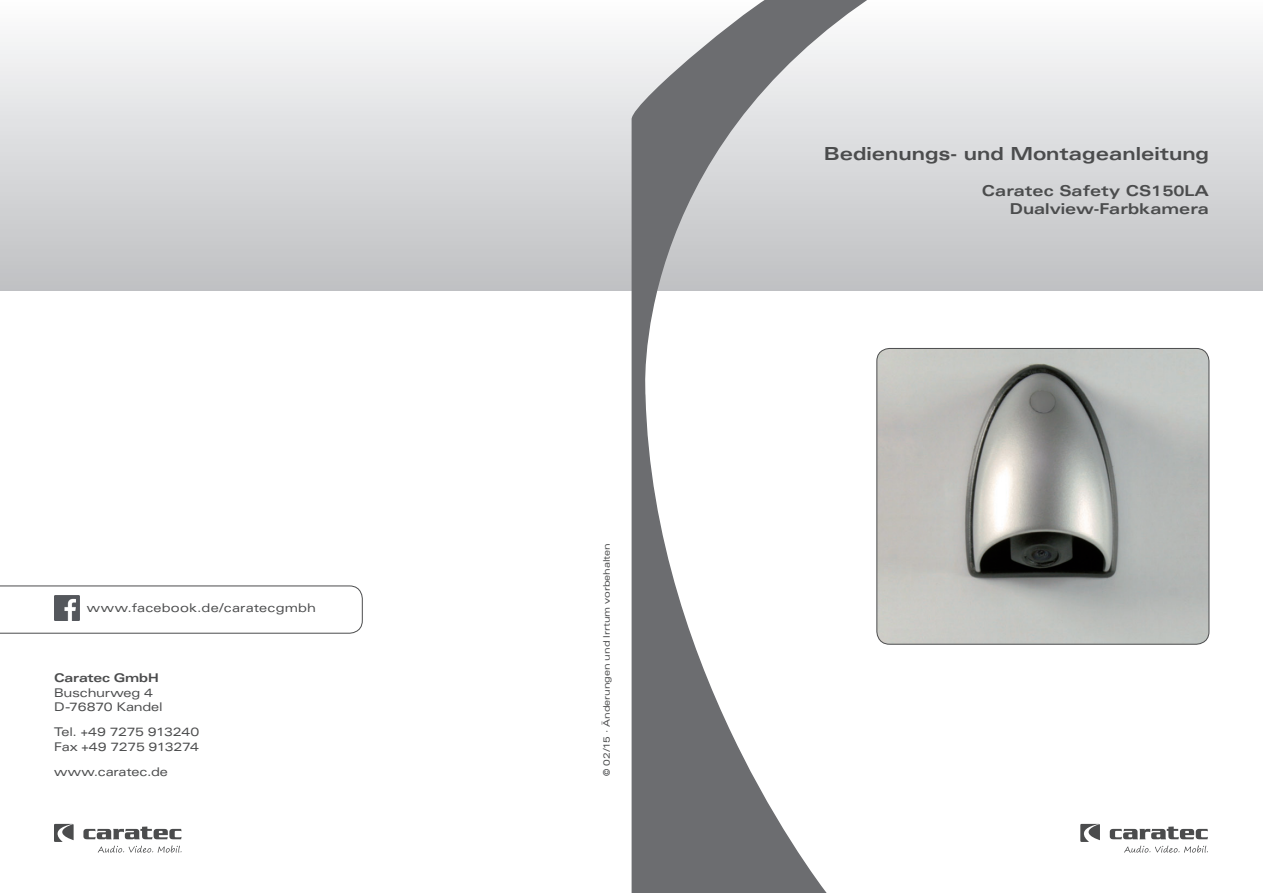
<style>
.page{position:relative;width:1263px;height:893px;background:#fff}
.page>*{position:absolute;margin:0;border:0;box-sizing:border-box;transform-origin:0 0}
.t1{font:700 expanded 18px "Univers LT";color:#4b4c4d}
.t2{font:700 expanded 15px/18px "Univers LT";color:#4b4c4d;text-align:right}
.t3{font:expanded 12px/14.4px "Univers LT";letter-spacing:-.015em;color:#4b4c4d}
.t4{font:expanded 12px "Univers LT";letter-spacing:.015em;color:#4b4c4d}
.t5{font:700 expanded 12px "Univers LT";letter-spacing:-.02em;color:#4b4c4d}
.t6{font:expanded 9px "Univers LT";letter-spacing:-.005em;color:#4b4c4d}
</style>
<div class="page">
<div style="left:0;top:0;width:1263px;height:290px;background:linear-gradient(to bottom,#fcfcfd,#bfc0c3)"></div>
<svg style="left:625px;top:0;width:262px;height:893px"></svg>
<svg style="left:1080px;top:824px;width:20px;height:18px"></svg>
<svg style="left:1110px;top:826px;width:98px;height:13px"></svg>
<svg style="left:1124px;top:845px;width:84px;height:8px"></svg>
<img style="left:877px;top:348px;width:332px;height:296px">
<div style="left:877px;top:348px;width:332px;height:296px;border:1px solid #4b4c4d;border-radius:13px"></div>
<svg style="left:54px;top:824px;width:20px;height:18px"></svg>
<svg style="left:83px;top:826px;width:99px;height:13px"></svg>
<svg style="left:98px;top:845px;width:84px;height:8px"></svg>
<svg style="left:0;top:586px;width:362px;height:47px"></svg>
<p class="t4" style="left:87px;top:601px;width:231px">www.facebook.de/caratecgmbh</p>
<p class="t5" style="left:54px;top:671px;width:106px">Caratec GmbH</p>
<p class="t3" style="left:54px;top:685px;width:110px">Buschurweg 4<br>D-76870 Kandel</p>
<p class="t3" style="left:54px;top:725px;width:147px">Tel. +49 7275 913240<br>Fax +49 7275 913274</p>
<p class="t3" style="left:54px;top:764px;width:115px">www.caratec.de</p>
<p class="t6" style="left:601px;top:776px;width:234px;rotate:-90deg">© 02/15 · Änderungen und Irrtum vorbehalten</p>
<h1 class="t1" style="left:824px;top:143px;width:387px">Bedienungs- und Montageanleitung</h1>
<p class="t2" style="left:982px;top:182px;width:228px">Caratec Safety CS150LA<br>Dualview-Farbkamera</p>
</div>
